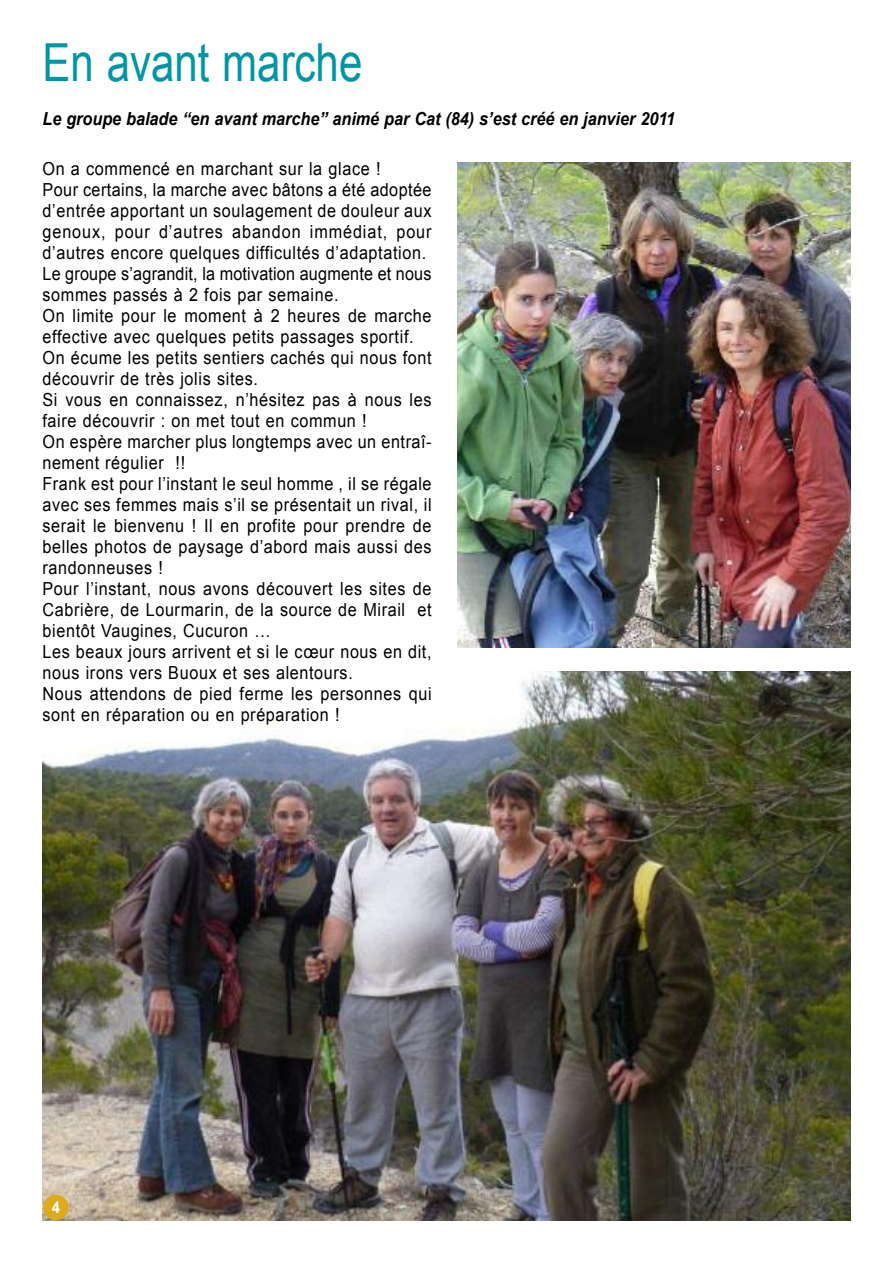
<style>
.page{position:relative;width:893px;height:1263px;background:#fff}
.page>*{position:absolute;margin:0;border:0;box-sizing:border-box;transform-origin:0 0}
.t1{font:52.5px "Arial";color:#0096a7;scale:.8 1}
.t2{font:18px/21px "Arial";letter-spacing:.04em;color:#000;scale:.9 1}
.t3{font:italic 700 18px "Arial";color:#000;scale:.9 1}
.t4{font:700 16.5px "Arial";color:#fff;scale:.9 1}
</style>
<div class="page">
<img style="left:43px;top:672px;width:807px;height:548px">
<div style="left:43px;top:1194px;width:26px;height:26px;background:#dbab1b;border-radius:50%"></div>
<img style="left:457px;top:163px;width:393px;height:485px">
<h1 class="t1" style="left:43px;top:33px;width:401px">En avant marche</h1>
<p class="t3" style="left:43px;top:108px;width:704px">Le groupe balade “en avant marche” animé par Cat (84) s’est créé en janvier 2011</p>
<p class="t2" style="left:43px;top:158px;width:434px">On a commencé en marchant sur la glace !<br>Pour certains, la marche avec bâtons a été adoptée d’entrée apportant un soulagement de douleur aux genoux, pour d’autres abandon immédiat, pour d’autres encore quelques difficultés d’adaptation.<br>Le groupe s’agrandit, la motivation augmente et nous sommes passés à 2 fois par semaine.<br>On limite pour le moment à 2 heures de marche effective avec quelques petits passages sportif.<br>On écume les petits sentiers cachés qui nous font découvrir de très jolis sites.<br>Si vous en connaissez, n’hésitez pas à nous les faire découvrir : on met tout en commun !<br>On espère marcher plus longtemps avec un entraî&shy;nement régulier !!<br>Frank est pour l’instant le seul homme , il se régale avec ses femmes mais s’il se présentait un rival, il serait le bienvenu ! Il en profite pour prendre de belles photos de paysage d’abord mais aussi des randonneuses !<br>Pour l’instant, nous avons découvert les sites de Cabrière, de Lourmarin, de la source de Mirail et bientôt Vaugines, Cucuron …<br>Les beaux jours arrivent et si le cœur nous en dit, nous irons vers Buoux et ses alentours.<br>Nous attendons de pied ferme les personnes qui sont en réparation ou en préparation !</p>
<p class="t4" style="left:52px;top:1198px;width:11px">4</p>
</div>
